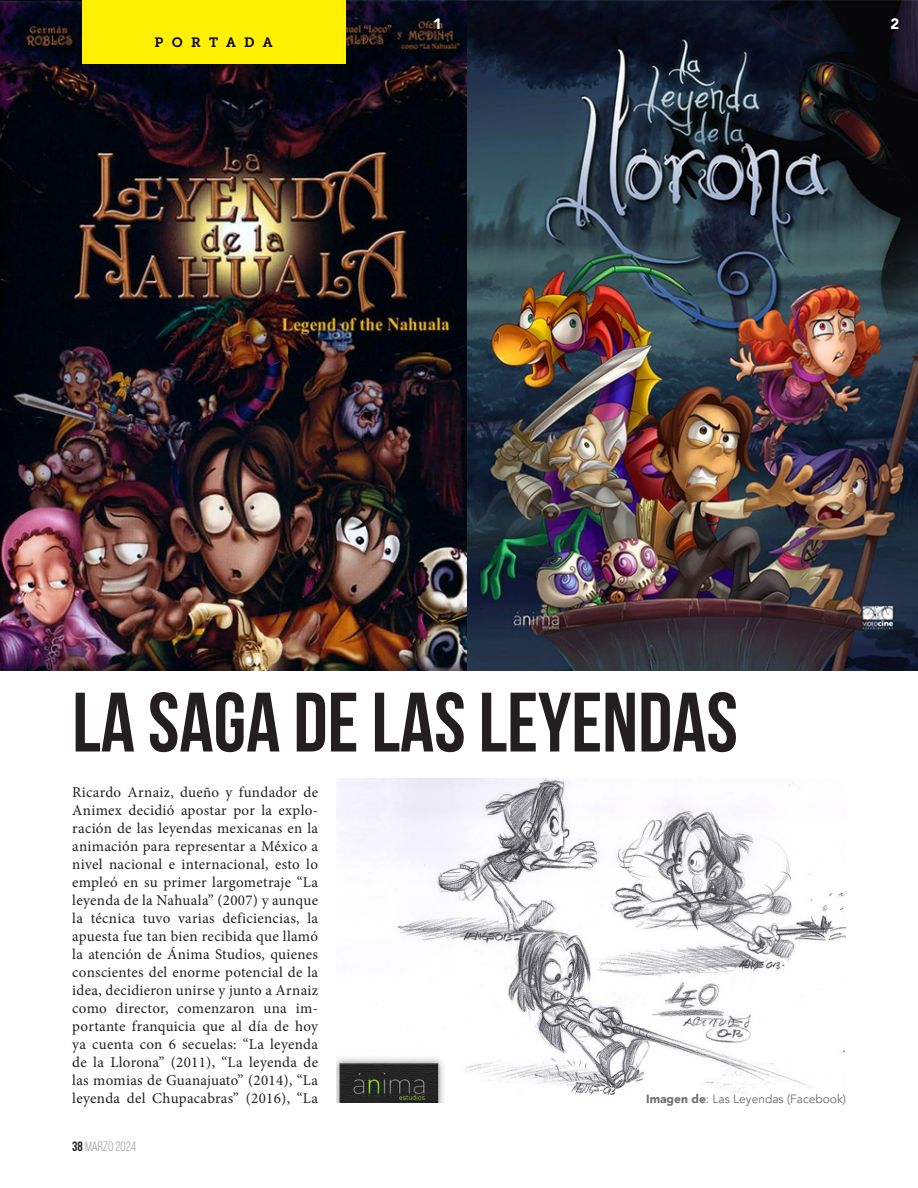
<style>
.page{position:relative;width:918px;height:1188px;background:#fff}
.page>*{position:absolute;margin:0;border:0;box-sizing:border-box;transform-origin:0 0}
.t1{font:700 84px "Bebas Neue";color:#231f20}
.t2{font:15px/18px "Minion Pro";letter-spacing:.02em;color:#231f20;text-align:justify}
.t3{font:900 15px "Avenir";color:#fff}
.t4{font:13.5px "Museo Slab 700";letter-spacing:.615em;color:#000001}
.t5{font:13.5px "Bebas Neue";color:#939598}
.t6{font:12px "Avenir";color:#6c6d70}
.s1{font-weight:700;color:#231f20}
.s2{font-weight:900}
</style>
<div class="page">
<img style="left:0;top:0;width:468px;height:670px">
<img style="left:468px;top:0;width:450px;height:670px">
<img style="left:336px;top:778px;width:510px;height:324px">
<div style="left:82px;top:0;width:264px;height:64px;background:#fff101"></div>
<p class="t4" style="left:145px;top:35px;width:120px">PORTADA</p>
<p class="t4" style="left:155px;top:35px;width:120px">PORTADA</p>
<p class="t3" style="left:433px;top:11px;width:10px">1</p>
<p class="t3" style="left:890px;top:11px;width:10px">2</p>
<p class="t1" style="left:72px;top:676px;width:667px">LA SAGA DE LAS LEYENDAS</p>
<p class="t2" style="left:72px;top:783px;width:247px">Ricardo Arnaiz, dueño y fundador de Animex decidió apostar por la explo&shy;ración de las leyendas mexicanas en la animación para representar a México a nivel nacional e internacional, esto lo empleó en su primer largometraje “La leyenda de la Nahuala” (2007) y aunque la técnica tuvo varias deficiencias, la apuesta fue tan bien recibida que llamó la atención de Ánima Studios, quienes conscientes del enorme potencial de la idea, decidieron unirse y junto a Arnaiz como director, comenzaron una im&shy;portante franquicia que al día de hoy ya cuenta con 6 secuelas: “La leyenda de la Llorona” (2011), “La leyenda de las momias de Guanajuato” (2014), “La leyenda del Chupacabras” (2016), “La</p>
<p class="t5" style="left:72px;top:1139px;width:65px"><span class="s1">38</span> MARZO 2024</p>
<p class="t6" style="left:646px;top:1091px;width:201px"><span class="s2">Imagen de</span>: Las Leyendas (Facebook)</p>
</div>
